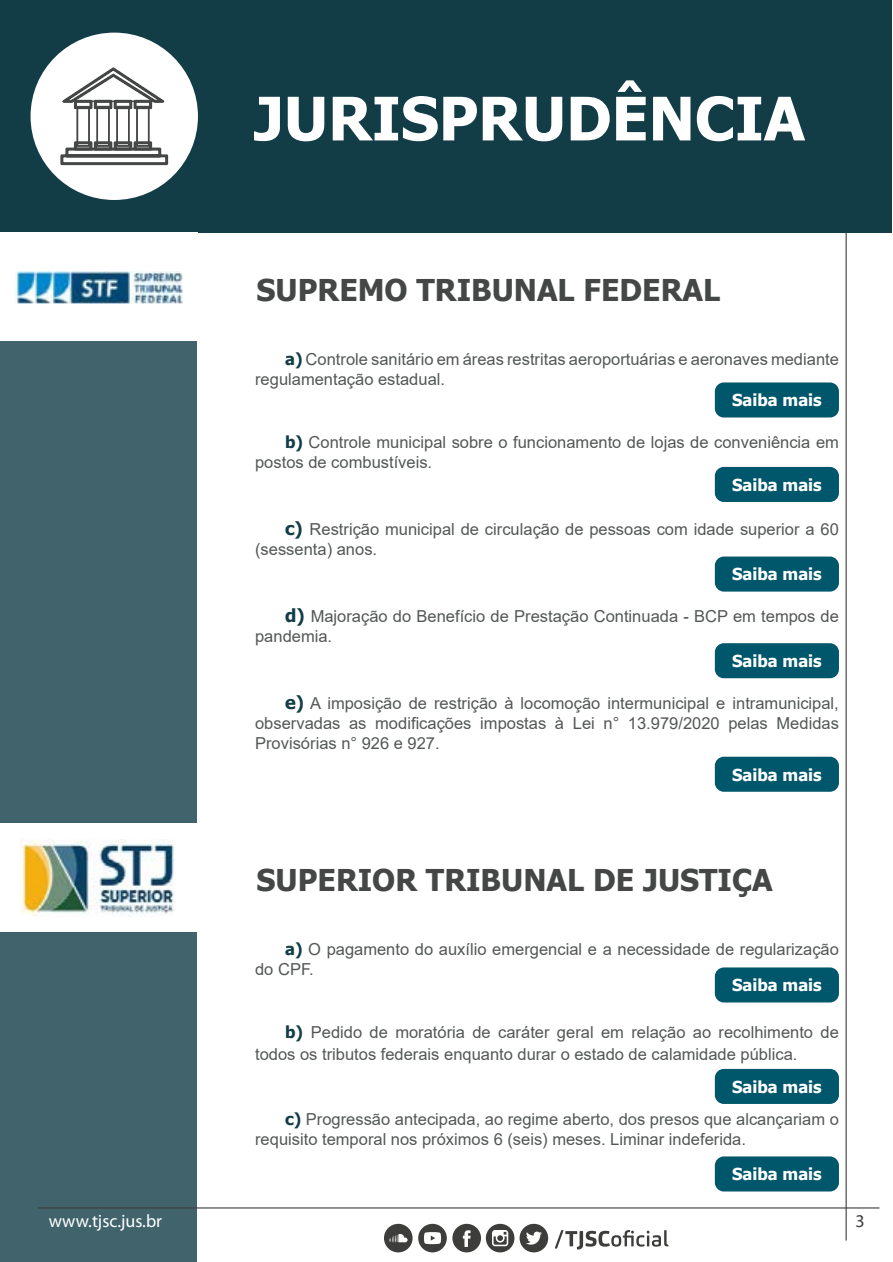
<style>
.page{position:relative;width:893px;height:1262px;background:#fff}
.page>*{position:absolute;margin:0;border:0;box-sizing:border-box;transform-origin:0 0}
.t1{font:700 60px "Tahoma";color:#fff}
.t2{font:700 30px "Tahoma";color:#454747}
.t3{font:18px "Myriad Pro";color:#fff}
.t4{font:18px "Myriad Pro";color:#3d3d3b}
.t5{font:16.5px/19.8px "Arial";color:#545757}
.t6{font:700 16.5px "Tahoma";color:#fff}
.s1{font-family:"Tahoma";font-weight:700;color:#123d47}
.s2{font-family:"Tahoma";font-weight:700;font-size:18px;color:#123d47}
</style>
<div class="page">
<svg style="left:555px;top:1230px;width:113px;height:19px"></svg>
<svg style="left:418px;top:1223px;width:130px;height:29px"></svg>
<svg style="left:384px;top:1223px;width:28px;height:29px"></svg>
<div style="left:0;top:0;width:196px;height:1262px;background:#41636b"></div>
<hr style="left:38px;top:1207px;width:841px;height:1px;background:#3d3d3b">
<hr style="left:845px;top:54px;width:1px;height:1186px;background:#3d3d3b">
<div style="left:0;top:0;width:891px;height:232px;background:#123d47"></div>
<div style="left:31px;top:33px;width:167px;height:167px;background:#fff;border-radius:50%"></div>
<svg style="left:60px;top:67px;width:109px;height:99px"></svg>
<div style="left:0;top:233px;width:197px;height:108px;background:#fff"></div>
<img style="left:15px;top:272px;width:168px;height:31px">
<div style="left:714px;top:382px;width:125px;height:35px;background:#00576b;border-radius:9px"></div>
<div style="left:714px;top:467px;width:125px;height:35px;background:#00576b;border-radius:9px"></div>
<div style="left:714px;top:556px;width:125px;height:35px;background:#00576b;border-radius:9px"></div>
<div style="left:714px;top:643px;width:125px;height:35px;background:#00576b;border-radius:9px"></div>
<div style="left:714px;top:756px;width:125px;height:35px;background:#00576b;border-radius:9px"></div>
<div style="left:0;top:822px;width:196px;height:109px;background:#fff"></div>
<img style="left:21px;top:839px;width:154px;height:77px">
<div style="left:714px;top:967px;width:125px;height:35px;background:#00576b;border-radius:9px"></div>
<div style="left:714px;top:1068px;width:125px;height:36px;background:#00576b;border-radius:9px"></div>
<div style="left:714px;top:1156px;width:125px;height:35px;background:#00576b;border-radius:9px"></div>
<h1 class="t1" style="left:254px;top:76px;width:552px">JURISPRUDÊNCIA</h1>
<h2 class="t2" style="left:256px;top:269px;width:465px">SUPREMO TRIBUNAL FEDERAL</h2>
<p class="t5" style="left:255px;top:349px;width:585px;text-indent:30px"><span class="s1">a)</span> Controle sanitário em áreas restritas aeroportuárias e aeronaves mediante regulamentação estadual.</p>
<p class="t6" style="left:732px;top:389px;width:91px">Saiba mais</p>
<p class="t5" style="left:255px;top:432px;width:585px;text-indent:30px"><span class="s1">b)</span> Controle municipal sobre o funcionamento de lojas de conveniência em postos de combustíveis.</p>
<p class="t6" style="left:732px;top:473px;width:91px">Saiba mais</p>
<p class="t5" style="left:255px;top:519px;width:585px;text-indent:30px"><span class="s2">c)</span> Restrição municipal de circulação de pessoas com idade superior a 60 (sessenta) anos.</p>
<p class="t6" style="left:732px;top:563px;width:91px">Saiba mais</p>
<p class="t5" style="left:255px;top:606px;width:585px;text-indent:30px"><span class="s2">d)</span> Majoração do Benefício de Prestação Continuada - BCP em tempos de pandemia.</p>
<p class="t6" style="left:732px;top:649px;width:91px">Saiba mais</p>
<p class="t5" style="left:255px;top:693px;width:585px;text-align:justify;text-indent:30px"><span class="s2">e)</span> A imposição de restrição à locomoção intermunicipal e intramunicipal, observadas as modificações impostas à Lei n° 13.979/2020 pelas Medidas Provisórias n° 926 e 927.</p>
<p class="t6" style="left:732px;top:763px;width:91px">Saiba mais</p>
<h2 class="t2" style="left:256px;top:859px;width:517px">SUPERIOR TRIBUNAL DE JUSTIÇA</h2>
<p class="t5" style="left:255px;top:939px;width:585px;text-indent:30px"><span class="s1">a)</span> O pagamento do auxílio emergencial e a necessidade de regularização do CPF.</p>
<p class="t6" style="left:732px;top:973px;width:91px">Saiba mais</p>
<p class="t5" style="left:255px;top:1021px;width:585px;line-height:21.6px;text-indent:30px"><span class="s1">b)</span> Pedido de moratória de caráter geral em relação ao recolhimento de todos os tributos federais enquanto durar o estado de calamidade pública.</p>
<p class="t6" style="left:732px;top:1075px;width:91px">Saiba mais</p>
<p class="t5" style="left:255px;top:1109px;width:585px;text-indent:30px"><span class="s1">c)</span> Progressão antecipada, ao regime aberto, dos presos que alcançariam o requisito temporal nos próximos 6 (seis) meses. Liminar indeferida.</p>
<p class="t6" style="left:732px;top:1162px;width:91px">Saiba mais</p>
<p class="t3" style="left:37px;top:1210px;width:126px">wwww.tjsc.jus.br</p>
<p class="t3" style="left:51px;top:1212px;width:101px">ww.tjsc.jus.br</p>
<p class="t4" style="left:855px;top:1210px;width:11px">3</p>
</div>
